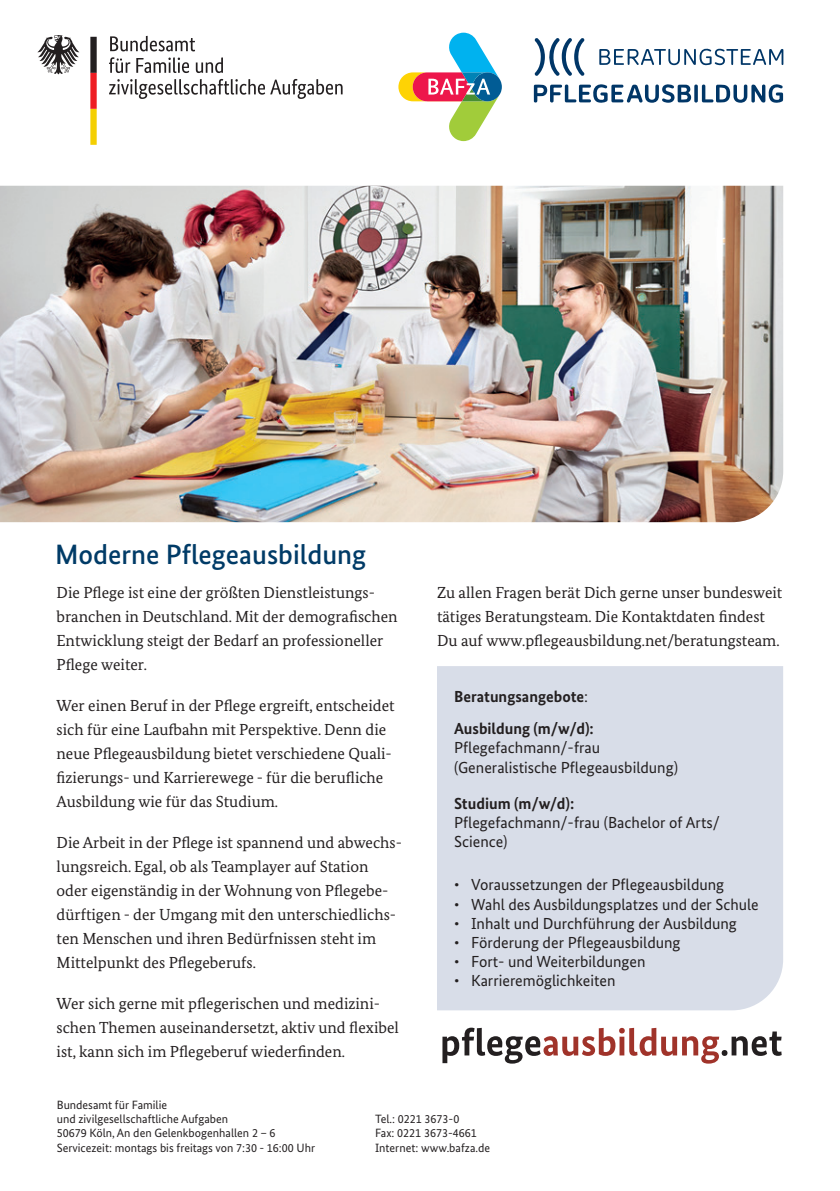
<style>
.page{position:relative;width:840px;height:1191px;background:#fff}
.page>*{position:absolute;margin:0;border:0;box-sizing:border-box;transform-origin:0 0}
.t1{font:500 28px "Bundes Sans";color:#003b67}
.t2{font:16px/24px "Bundes Serif";color:#231f20}
.t3{font:16px/19.2px "Bundes Sans";color:#231f20}
.t4{font:700 16px/31.6px "Bundes Sans";color:#231f20}
.t5{font:12px/14.4px "Bundes Sans";color:#231f20}
.s1{font-weight:400}
</style>
<div class="page">
<svg style="left:442px;top:1027px;width:339px;height:36px"></svg>
<img style="left:0;top:186px;width:782px;height:336px">
<div style="left:437px;top:666px;width:345px;height:344px;background:#d8dde8"></div>
<svg style="left:534px;top:38px;width:50px;height:38px"></svg>
<svg style="left:533px;top:84px;width:249px;height:19px"></svg>
<svg style="left:599px;top:48px;width:184px;height:17px"></svg>
<svg style="left:109px;top:36px;width:233px;height:63px"></svg>
<svg style="left:37px;top:35px;width:42px;height:39px"></svg>
<svg style="left:90px;top:37px;width:7px;height:108px"></svg>
<svg style="left:398px;top:33px;width:103px;height:108px"></svg>
<h1 class="t1" style="left:55px;top:537px;width:312px">Moderne Pflegeausbildung</h1>
<p class="t2" style="left:57px;top:580px;width:342px">Die Pflege ist eine der größten Dienstleistungs&shy;branchen in Deutschland. Mit der demografischen Entwicklung steigt der Bedarf an professioneller Pflege weiter.</p>
<p class="t2" style="left:57px;top:693px;width:339px">Wer einen Beruf in der Pflege ergreift, entscheidet sich für eine Laufbahn mit Perspektive. Denn die neue Pflegeausbildung bietet verschiedene Quali&shy;fizierungs- und Karrierewege - für die berufliche Ausbildung wie für das Studium.</p>
<p class="t2" style="left:57px;top:830px;width:347px">Die Arbeit in der Pflege ist spannend und abwechs&shy;lungsreich. Egal, ob als Teamplayer auf Station oder eigenständig in der Wohnung von Pflegebe&shy;dürftigen - der Umgang mit den unterschiedlichs&shy;ten Menschen und ihren Bedürfnissen steht im Mittelpunkt des Pflegeberufs.</p>
<p class="t2" style="left:57px;top:991px;width:343px">Wer sich gerne mit pflegerischen und medizini&shy;schen Themen auseinandersetzt, aktiv und flexibel ist, kann sich im Pflegeberuf wiederfinden.</p>
<p class="t2" style="left:437px;top:580px;width:347px">Zu allen Fragen berät Dich gerne unser bundesweit tätiges Beratungsteam. Die Kontaktdaten findest<br>Du auf www.pflegeausbildung.net/beratungsteam.</p>
<p class="t4" style="left:454px;top:681px;width:141px">Beratungsangebote<span class="s1">:<br></span>Ausbildung (m/w/d):</p>
<p class="t3" style="left:454px;top:738px;width:225px">Pflegefachmann/-frau (Generalistische Pflegeausbildung)</p>
<p class="t4" style="left:454px;top:787px;width:122px">Studium (m/w/d):</p>
<p class="t3" style="left:454px;top:812px;width:267px">Pflegefachmann/-frau (Bachelor of Arts/<br>Science)</p>
<p class="t3" style="left:454px;top:875px;width:271px">• Voraussetzungen der Pflegeausbildung</p>
<p class="t3" style="left:454px;top:894px;width:306px">• Wahl des Ausbildungsplatzes und der Schule</p>
<p class="t3" style="left:454px;top:913px;width:284px">• Inhalt und Durchführung der Ausbildung</p>
<p class="t3" style="left:454px;top:932px;width:228px">• Förderung der Pflegeausbildung</p>
<p class="t3" style="left:454px;top:952px;width:193px">• Fort- und Weiterbildungen</p>
<p class="t3" style="left:454px;top:971px;width:163px">• Karrieremöglichkeiten</p>
<p class="t5" style="left:57px;top:1097px;width:173px">Bundesamt für Familie<br>und zivilgesellschaftliche Aufgaben</p>
<p class="t5" style="left:375px;top:1111px;width:86px">Tel.: 0221 3673-0</p>
<p class="t5" style="left:57px;top:1126px;width:220px">50679 Köln, An den Gelenkbogenhallen 2 – 6</p>
<p class="t5" style="left:375px;top:1126px;width:103px">Fax: 0221 3673-4661</p>
<p class="t5" style="left:57px;top:1140px;width:260px">Servicezeit: montags bis freitags von 7:30 - 16:00 Uhr</p>
<p class="t5" style="left:375px;top:1140px;width:116px">Internet: www.bafza.de</p>
</div>
